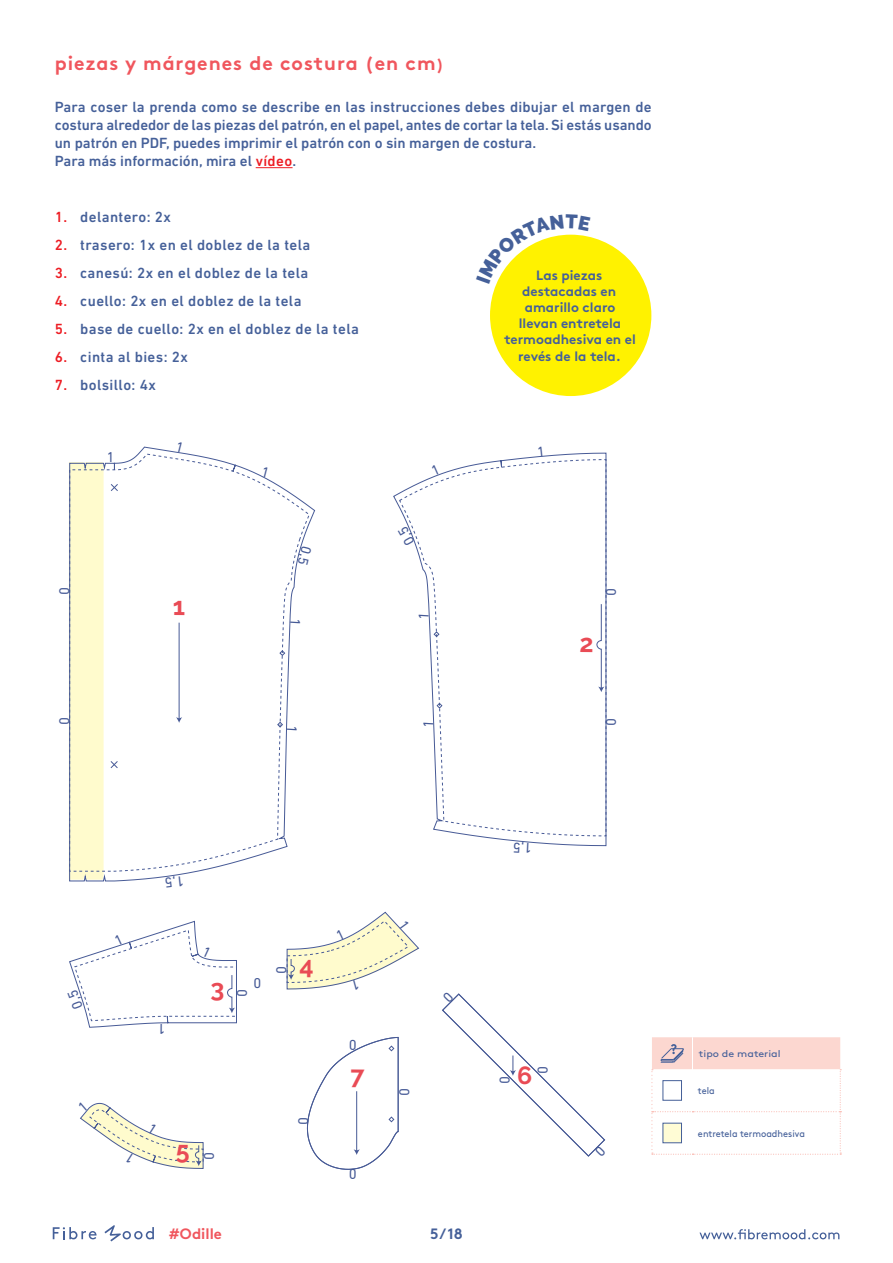
<style>
.page{position:relative;width:893px;height:1263px;background:#fff}
.page>*{position:absolute;margin:0;border:0;box-sizing:border-box;transform-origin:0 0}
.t1{font:700 24.9px "Raleway";color:#e94b55}
.t2{font:700 19.5px "Brown";letter-spacing:.05em;color:#f0565d}
.t3{font:500 15px/18px "DIN Next LT Pro";letter-spacing:.01em;color:#456099}
.t4{font:700 15px "Brown";color:#f0565d}
.t5{font:700 15px "Brown";color:#456099}
.t6{font:14.55px "DIN Next LT Pro";color:#465a96}
.t7{font:700 13.5px/16.2px "Brown";color:#456099;text-align:center}
.t8{font:9.75px "Brown";color:#456099;scale:.95 1}
.t9{font:9.75px "Brown";color:#456099;scale:1.11 1}
.s1{font-size:16.5px}
.s2{color:#ed1d24}
</style>
<div class="page">
<svg style="left:699px;top:1229px;width:140px;height:10px"></svg>
<svg style="left:53px;top:1227px;width:44px;height:12px"></svg>
<svg style="left:104px;top:1225px;width:50px;height:16px"></svg>
<svg style="left:651px;top:1037px;width:190px;height:118px"></svg>
<div style="left:662px;top:1080px;width:20px;height:21px;background:#fff;border:1px solid #456098"></div>
<div style="left:662px;top:1123px;width:20px;height:20px;background:#fffcd5;border:1px solid #456098"></div>
<svg style="left:393px;top:452px;width:214px;height:395px"></svg>
<svg style="left:398px;top:459px;width:209px;height:378px"></svg>
<svg style="left:433px;top:630px;width:7px;height:8px"></svg>
<svg style="left:436px;top:702px;width:7px;height:7px"></svg>
<svg style="left:119px;top:453px;width:192px;height:419px"></svg>
<svg style="left:279px;top:649px;width:7px;height:8px"></svg>
<svg style="left:69px;top:462px;width:50px;height:418px"></svg>
<svg style="left:595px;top:603px;width:9px;height:89px"></svg>
<hr style="left:179px;top:623px;width:1px;height:96px;background:#475a96">
<svg style="left:176px;top:717px;width:6px;height:6px"></svg>
<svg style="left:306px;top:1036px;width:93px;height:134px"></svg>
<div style="left:490px;top:235px;width:161px;height:161px;background:#fff200;border-radius:50%"></div>
<svg style="left:442px;top:993px;width:164px;height:164px"></svg>
<svg style="left:262px;top:467px;width:5px;height:10px"></svg>
<svg style="left:432px;top:465px;width:6px;height:10px"></svg>
<svg style="left:538px;top:452px;width:5px;height:5px"></svg>
<svg style="left:290px;top:620px;width:10px;height:3px"></svg>
<svg style="left:276px;top:721px;width:21px;height:9px"></svg>
<svg style="left:80px;top:1102px;width:124px;height:67px"></svg>
<svg style="left:286px;top:911px;width:134px;height:79px"></svg>
<svg style="left:423px;top:722px;width:10px;height:4px"></svg>
<svg style="left:419px;top:614px;width:10px;height:4px"></svg>
<svg style="left:298px;top:546px;width:13px;height:19px"></svg>
<svg style="left:398px;top:526px;width:17px;height:20px"></svg>
<svg style="left:69px;top:920px;width:168px;height:108px"></svg>
<svg style="left:514px;top:841px;width:16px;height:6px"></svg>
<svg style="left:165px;top:875px;width:14px;height:2px"></svg>
<svg style="left:496px;top:234px;width:95px;height:50px"></svg>
<h2 class="t2" style="left:55px;top:48px;width:391px">piezas y márgenes de costura (en cm<span class="s1">)</span></h2>
<p class="t3" style="left:55px;top:98px;width:598px">Para coser la prenda como se describe en las instrucciones debes dibujar el margen de costura alrededor de las piezas del patrón, en el papel, antes de cortar la tela. Si estás usando un patrón en PDF, puedes imprimir el patrón con o sin margen de costura.<br>Para más información, mira el <span class="s2">vídeo</span>.</p>
<p class="t3" style="left:55px;top:208px;width:118px"><span class="s2">1.</span> delantero: 2x</p>
<p class="t3" style="left:55px;top:236px;width:257px"><span class="s2">2.</span> trasero: 1x en el doblez de la tela</p>
<p class="t3" style="left:55px;top:264px;width:255px"><span class="s2">3.</span> canesú: 2x en el doblez de la tela</p>
<p class="t3" style="left:55px;top:292px;width:248px"><span class="s2">4.</span> cuello: 2x en el doblez de la tela</p>
<p class="t3" style="left:55px;top:320px;width:306px"><span class="s2">5.</span> base de cuello: 2x en el doblez de la tela</p>
<p class="t3" style="left:55px;top:348px;width:135px"><span class="s2">6.</span> cinta al bies: 2x</p>
<p class="t3" style="left:55px;top:376px;width:102px"><span class="s2">7.</span> bolsillo: 4x</p>
<p class="t6" style="left:107px;top:449px;width:9px">1</p>
<p class="t6" style="left:73px;top:587px;width:10px;rotate:90deg">0</p>
<p class="t6" style="left:73px;top:716px;width:10px;rotate:90deg">0</p>
<h1 class="t1" style="left:173px;top:592px;width:14px">1</h1>
<p class="t7" style="left:504px;top:265px;width:133px">Las piezas destacadas en amarillo claro llevan entretela termoadhesiva en el revés de la tela.</p>
<p class="t6" style="left:619px;top:588px;width:10px;rotate:90deg">0</p>
<h1 class="t1" style="left:579px;top:629px;width:16px">2</h1>
<p class="t6" style="left:619px;top:718px;width:10px;rotate:90deg">0</p>
<p class="t6" style="left:165px;top:1037px;width:10px;rotate:-180deg">1</p>
<h1 class="t1" style="left:210px;top:973px;width:16px">3</h1>
<p class="t6" style="left:253px;top:974px;width:9px">0</p>
<p class="t6" style="left:251px;top:989px;width:10px;rotate:90deg">0</p>
<p class="t6" style="left:290px;top:966px;width:10px;rotate:90deg">0</p>
<h1 class="t1" style="left:300px;top:951px;width:16px">4</h1>
<h1 class="t1" style="left:176px;top:1136px;width:16px">5</h1>
<p class="t6" style="left:218px;top:1152px;width:10px;rotate:90deg">0</p>
<p class="t6" style="left:312px;top:1117px;width:10px;rotate:90deg">0</p>
<p class="t6" style="left:357px;top:1053px;width:10px;rotate:-180deg">0</p>
<h1 class="t1" style="left:350px;top:1061px;width:15px">7</h1>
<h1 class="t1" style="left:517px;top:1061px;width:17px">6</h1>
<p class="t6" style="left:551px;top:1065px;width:10px;rotate:90deg">0</p>
<p class="t6" style="left:513px;top:1076px;width:10px;rotate:90deg">0</p>
<p class="t6" style="left:413px;top:1087px;width:10px;rotate:90deg">0</p>
<p class="t6" style="left:357px;top:1183px;width:10px;rotate:-180deg">0</p>
<p class="t4" style="left:169px;top:1222px;width:54px">#Odille</p>
<p class="t5" style="left:430px;top:1221px;width:34px">5/18</p>
<p class="t9" style="left:699px;top:1046px;width:75px">tipo de material</p>
<p class="t8" style="left:698px;top:1083px;width:19px">tela</p>
<p class="t8" style="left:698px;top:1126px;width:114px">entretela termoadhesiva</p>
</div>
